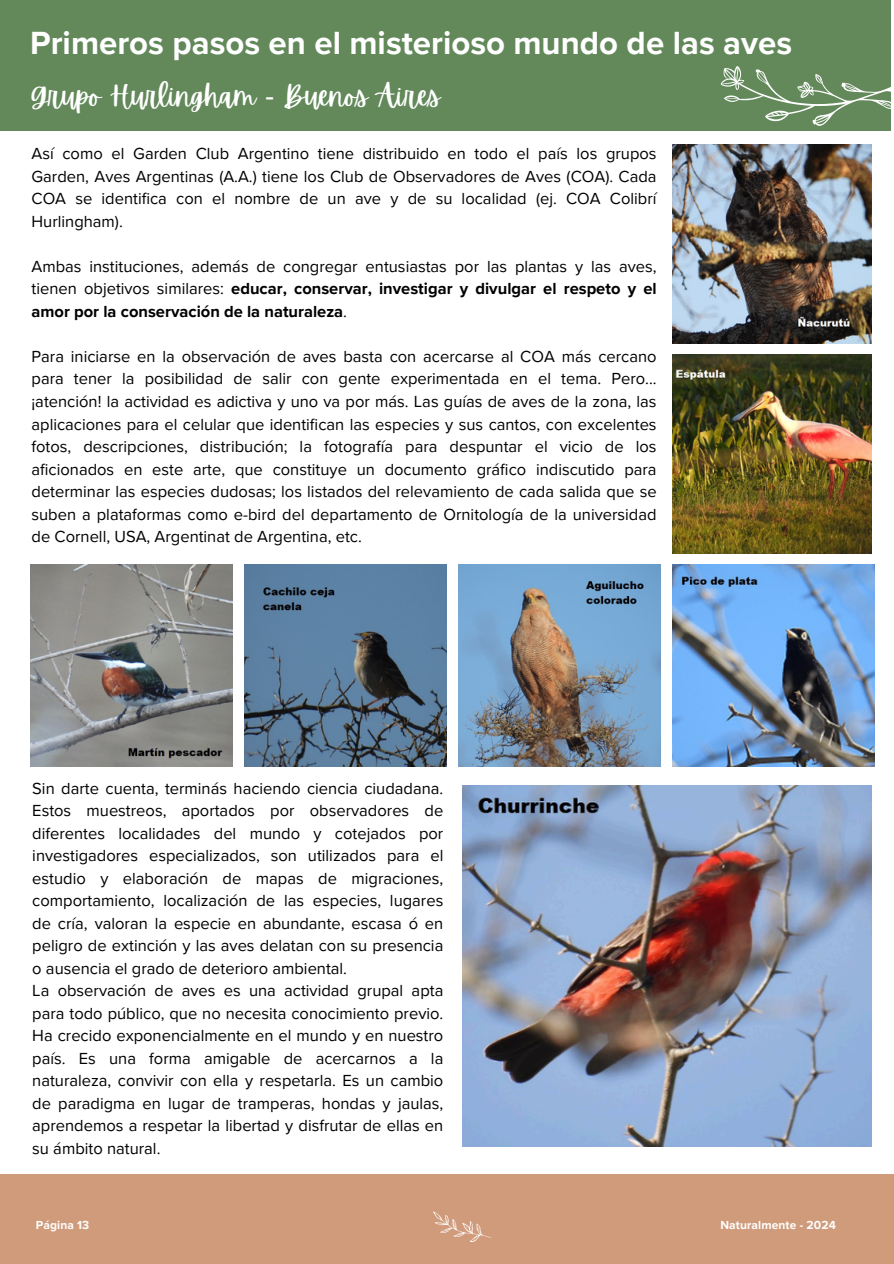
<style>
.page{position:relative;width:894px;height:1264px;background:#fff}
.page>*{position:absolute;margin:0;border:0;box-sizing:border-box;transform-origin:0 0}
.t1{font:700 33px "Proxima Nova";color:#fff}
.t2{font:28.5px "Apricots";color:#fff}
.t3{font:16.5px/22.5px "Proxima Nova";color:#000;text-align:justify}
.t4{font:700 12px "Proxima Nova";letter-spacing:.01em;color:#fff}
.s1{font-family:"Noto Sans"}
.s2{font-weight:700}
</style>
<div class="page">
<div style="left:0;top:0;width:890px;height:131px;background:#63895b"></div>
<svg style="left:720px;top:63px;width:171px;height:66px"></svg>
<div style="left:0;top:1174px;width:893px;height:89px;background:#d09b7b"></div>
<svg style="left:433px;top:1211px;width:58px;height:30px"></svg>
<img style="left:30px;top:564px;width:202px;height:202px">
<img style="left:245px;top:564px;width:201px;height:202px">
<img style="left:458px;top:564px;width:202px;height:202px">
<img style="left:672px;top:145px;width:199px;height:199px">
<img style="left:672px;top:564px;width:202px;height:202px">
<img style="left:672px;top:355px;width:199px;height:199px">
<img style="left:462px;top:785px;width:408px;height:361px">
<p class="t1" style="left:30px;top:24px;width:763px">Primeros pasos en el misterioso mundo de las aves</p>
<p class="t2" style="left:30px;top:79px;width:411px">Grupo Hurlingham <span class="s1">-</span> Buenos Aires</p>
<p class="t3" style="left:32px;top:143px;width:626px">Así como el Garden Club Argentino tiene distribuido en todo el país los grupos Garden, Aves Argentinas (A.A.) tiene los Club de Observadores de Aves (COA). Cada COA se identifica con el nombre de un ave y de su localidad (ej. COA Colibrí Hurlingham).</p>
<p class="t3" style="left:32px;top:255px;width:626px">Ambas instituciones, además de congregar entusiastas por las plantas y las aves, tienen objetivos similares: <span class="s2">educar, conservar, investigar y divulgar el respeto y el amor por la conservación de la naturaleza</span>.</p>
<p class="t3" style="left:32px;top:345px;width:626px">Para iniciarse en la observación de aves basta con acercarse al COA más cercano para tener la posibilidad de salir con gente experimentada en el tema. Pero... ¡atención! la actividad es adictiva y uno va por más. Las guías de aves de la zona, las aplicaciones para el celular que identifican las especies y sus cantos, con excelentes fotos, descripciones, distribución; la fotografía para despuntar el vicio de los aficionados en este arte, que constituye un documento gráfico indiscutido para determinar las especies dudosas; los listados del relevamiento de cada salida que se suben a plataformas como e-bird del departamento de Ornitología de la universidad de Cornell, USA, Argentinat de Argentina, etc.</p>
<p class="t3" style="left:32px;top:777px;width:412px;text-align:left">Sin darte cuenta, terminás haciendo ciencia ciudadana.<br>Estos muestreos, aportados por observadores de diferentes localidades del mundo y cotejados por investigadores especializados, son utilizados para el estudio y elaboración de mapas de migraciones, comportamiento, localización de las especies, lugares de cría, valoran la especie en abundante, escasa ó en peligro de extinción y las aves delatan con su presencia o ausencia el grado de deterioro ambiental.<br>La observación de aves es una actividad grupal apta para todo público, que no necesita conocimiento previo.<br>Ha crecido exponencialmente en el mundo y en nuestro país. Es una forma amigable de acercarnos a la naturaleza, convivir con ella y respetarla. Es un cambio de paradigma en lugar de tramperas, hondas y jaulas, aprendemos a respetar la libertad y disfrutar de ellas en su ámbito natural.</p>
<h3 class="t4" style="left:36px;top:1217px;width:55px">Página 13</h3>
<p class="t4" style="left:720px;top:1218px;width:117px">Naturalmente - 2024</p>
</div>
